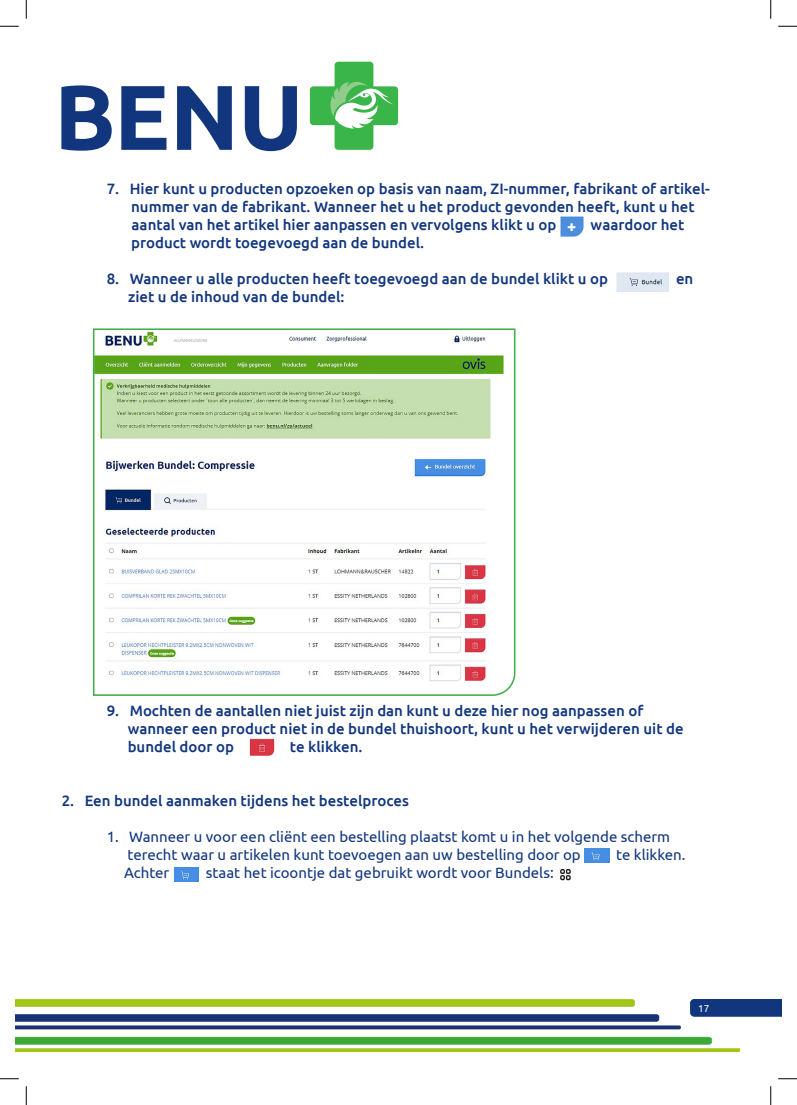
<style>
.page{position:relative;width:797px;height:1105px;background:#fff}
.page>*{position:absolute;margin:0;border:0;box-sizing:border-box;transform-origin:0 0}
.t1{font:700 16.25px "Ubuntu";color:#fff}
.t2{font:500 15px/18px "Ubuntu";color:#11367e}
.t3{font:15px/18px "Ubuntu";color:#11367e}
.t4{font:10px "Ubuntu";color:#fff}
</style>
<div class="page">
<img style="left:16px;top:999px;width:723px;height:52px">
<svg style="left:689px;top:999px;width:92px;height:18px;background:#173b81"></svg>
<svg style="left:310px;top:62px;width:88px;height:88px"></svg>
<svg style="left:61px;top:85px;width:51px;height:66px"></svg>
<svg style="left:121px;top:86px;width:45px;height:64px"></svg>
<svg style="left:177px;top:86px;width:55px;height:64px"></svg>
<svg style="left:245px;top:86px;width:52px;height:65px"></svg>
<svg style="left:560px;top:217px;width:23px;height:20px"></svg>
<img style="left:616px;top:272px;width:53px;height:19px">
<svg style="left:92px;top:328px;width:424px;height:368px"></svg>
<img style="left:249px;top:738px;width:26px;height:18px">
<img style="left:584px;top:849px;width:25px;height:13px">
<img style="left:174px;top:868px;width:25px;height:13px">
<img style="left:560px;top:868px;width:11px;height:13px">
<svg style="left:0;top:25px;width:19px;height:2px"></svg>
<svg style="left:778px;top:25px;width:19px;height:2px"></svg>
<svg style="left:0;top:1078px;width:19px;height:1px"></svg>
<svg style="left:778px;top:1078px;width:19px;height:1px"></svg>
<svg style="left:25px;top:0;width:2px;height:19px"></svg>
<svg style="left:25px;top:1086px;width:2px;height:19px"></svg>
<svg style="left:770px;top:0;width:1px;height:19px"></svg>
<svg style="left:770px;top:1086px;width:1px;height:19px"></svg>
<p class="t2" style="left:107px;top:179px;width:604px">7. Hier kunt u producten opzoeken op basis van naam, ZI-nummer, fabrikant of artikel-</p>
<p class="t2" style="left:131px;top:197px;width:565px">nummer van de fabrikant. Wanneer het u het product gevonden heeft, kunt u het aantal van het artikel hier aanpassen en vervolgens klikt u op</p>
<p class="t2" style="left:590px;top:215px;width:95px">waardoor het</p>
<p class="t1" style="left:567px;top:216px;width:11px">+</p>
<p class="t2" style="left:131px;top:233px;width:294px">product wordt toegevoegd aan de bundel.</p>
<p class="t2" style="left:107px;top:269px;width:503px">8. Wanneer u alle producten heeft toegevoegd aan de bundel klikt u op</p>
<p class="t2" style="left:676px;top:269px;width:19px">en</p>
<p class="t2" style="left:128px;top:287px;width:218px">ziet u de inhoud van de bundel:</p>
<p class="t2" style="left:128px;top:701px;width:557px;text-indent:-21px">9. Mochten de aantallen niet juist zijn dan kunt u deze hier nog aanpassen of wanneer een product niet in de bundel thuishoort, kunt u het verwijderen uit de bundel door op</p>
<p class="t2" style="left:290px;top:737px;width:74px">te klikken.</p>
<p class="t2" style="left:62px;top:791px;width:349px">2. Een bundel aanmaken tijdens het bestelproces</p>
<p class="t3" style="left:127px;top:827px;width:544px;text-indent:-21px">1. Wanneer u voor een cliënt een bestelling plaatst komt u in het volgende scherm terecht waar u artikelen kunt toevoegen aan uw bestelling door op</p>
<p class="t3" style="left:616px;top:845px;width:71px">te klikken.</p>
<p class="t3" style="left:124px;top:863px;width:47px">Achter</p>
<p class="t3" style="left:206px;top:863px;width:349px">staat het icoontje dat gebruikt wordt voor Bundels:</p>
<p class="t4" style="left:698px;top:1002px;width:13px">17</p>
</div>
